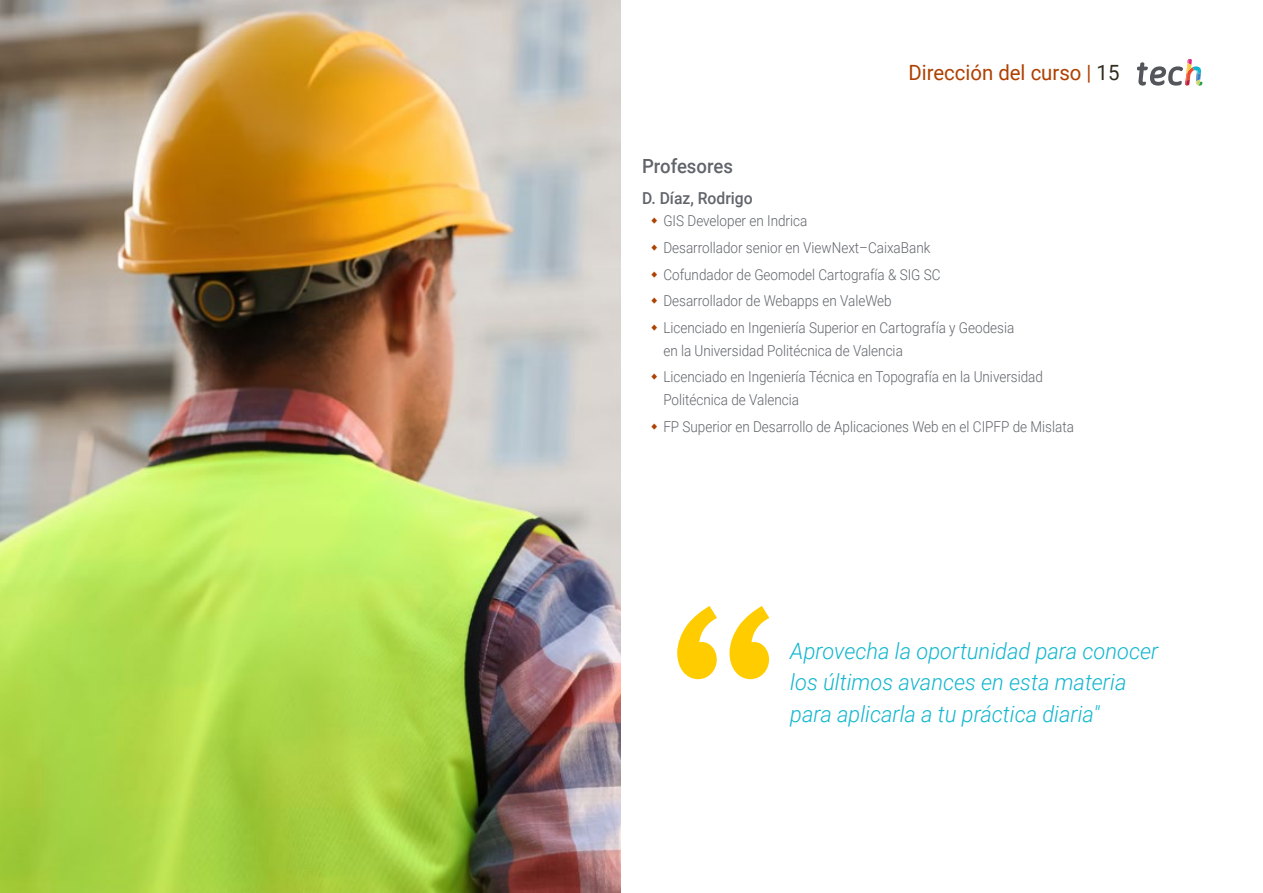
<style>
.page{position:relative;width:1263px;height:893px;background:#fff}
.page>*{position:absolute;margin:0;border:0;box-sizing:border-box;transform-origin:0 0}
.t1{font:italic 300 22.5px/31.5px "Roboto";color:#11b6cf}
.t2{font:21px "Roboto";color:#ae4000}
.t3{font:500 19.5px "Roboto";color:#61646a;scale:.95 1}
.t4{font:500 16.5px "Roboto";color:#61646a;scale:.95 1}
.t5{font:300 15px/26.7px "Roboto";color:#61646a;scale:.9 1}
.s1{color:#312e20}
</style>
<div class="page">
<svg style="left:1137px;top:59px;width:65px;height:27px"></svg>
<img style="left:0;top:0;width:621px;height:893px">
<svg style="left:677px;top:606px;width:92px;height:73px"></svg>
<h2 class="t2" style="left:908px;top:58px;width:213px">Dirección del curso | <span class="s1">15</span></h2>
<h3 class="t3" style="left:642px;top:153px;width:97px">Profesores</h3>
<p class="t4" style="left:642px;top:186px;width:118px">D. Díaz, Rodrigo</p>
<p class="t5" style="left:663px;top:207px;width:391px">GIS Developer en Indrica<br>Desarrollador senior en ViewNext–CaixaBank<br>Cofundador de Geomodel Cartografía &amp; SIG SC Desarrollador de Webapps en ValeWeb<br>Licenciado en Ingeniería Superior en Cartografía y Geodesia</p>
<p class="t5" style="left:663px;top:336px;width:423px">en la Universidad Politécnica de Valencia<br>Licenciado en Ingeniería Técnica en Topografía en la Universidad</p>
<p class="t5" style="left:663px;top:386px;width:458px">Politécnica de Valencia<br>FP Superior en Desarrollo de Aplicaciones Web en el CIPFP de Mislata</p>
<h1 class="t1" style="left:790px;top:634px;width:370px">Aprovecha la oportunidad para conocer los últimos avances en esta materia para aplicarla a tu práctica diaria"</h1>
</div>
